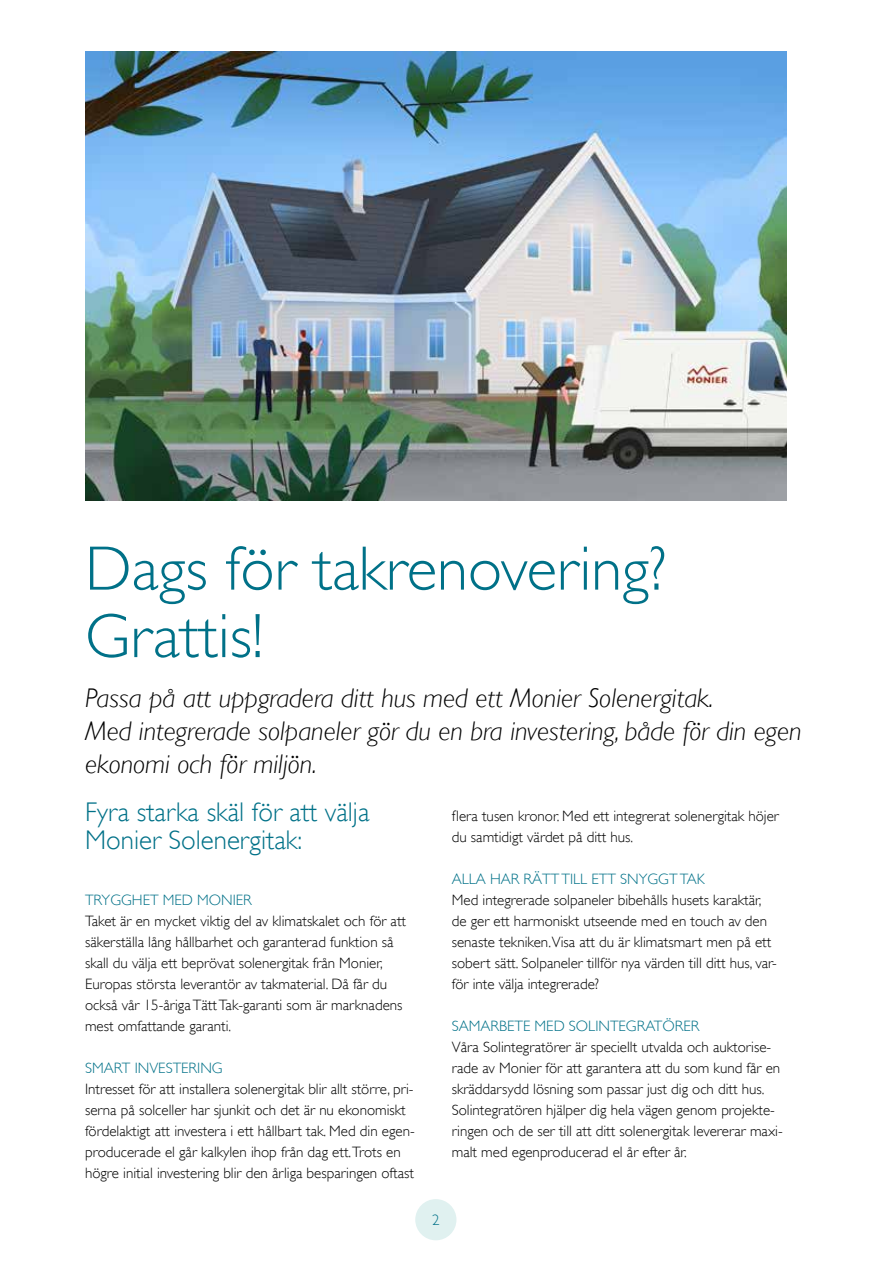
<style>
.page{position:relative;width:893px;height:1263px;background:#fff}
.page>*{position:absolute;margin:0;border:0;box-sizing:border-box;transform-origin:0 0}
.t1{font:63px/67.5px "Gill Sans Light WGL";color:#007188}
.t2{font:italic 27px/33px "Gill Sans Light WGL";color:#000}
.t3{font:27px/28.5px "Gill Sans Light WGL";color:#007188}
.t4{font:15px/21px "Gill Sans Light WGL";color:#000}
.t5{font:15px "Gill Sans Light WGL";color:#007188}
</style>
<div class="page">
<div style="left:415px;top:1199px;width:41px;height:41px;background:#e0f1f0;border-radius:50%"></div>
<img style="left:85px;top:51px;width:702px;height:449px">
<h1 class="t1" style="left:85px;top:535px;width:583px">Dags för takrenovering?<br>Grattis!</h1>
<h2 class="t2" style="left:85px;top:681px;width:718px">Passa på att uppgradera ditt hus med ett Monier Solenergitak.<br>Med integrerade solpaneler gör du en bra investering, både för din egen ekonomi och för miljön.</h2>
<h2 class="t3" style="left:85px;top:797px;width:286px">Fyra starka skäl för att välja<br>Monier Solenergitak:</h2>
<p class="t5" style="left:85px;top:890px;width:168px">TRYGGHET MED MONIER</p>
<p class="t4" style="left:85px;top:910px;width:323px">Taket är en mycket viktig del av klimatskalet och för att säkerställa lång hållbarhet och garanterad funktion så skall du välja ett beprövat solenergitak från Monier, Europas största leverantör av takmaterial. Då får du också vår 15-åriga Tätt Tak-garanti som är marknadens mest omfattande garanti.</p>
<p class="t5" style="left:85px;top:1058px;width:139px">SMART INVESTERING</p>
<p class="t4" style="left:85px;top:1078px;width:331px">Intresset för att installera solenergitak blir allt större, pri&shy;serna på solceller har sjunkit och det är nu ekonomiskt fördelaktigt att investera i ett hållbart tak. Med din egen&shy;producerade el går kalkylen ihop från dag ett.Trots en högre initial investering blir den årliga besparingen oftast</p>
<p class="t4" style="left:452px;top:805px;width:329px">flera tusen kronor. Med ett integrerat solenergitak höjer du samtidigt värdet på ditt hus.</p>
<p class="t5" style="left:452px;top:869px;width:255px">ALLA HAR RÄTT TILL ETT SNYGGT TAK</p>
<p class="t4" style="left:452px;top:889px;width:326px">Med integrerade solpaneler bibehålls husets karaktär, de ger ett harmoniskt utseende med en touch av den senaste tekniken.Visa att du är klimatsmart men på ett sobert sätt. Solpaneler tillför nya värden till ditt hus, var&shy;för inte välja integrerade?</p>
<p class="t5" style="left:452px;top:1016px;width:249px">SAMARBETE MED SOLINTEGRATÖRER</p>
<p class="t4" style="left:452px;top:1036px;width:332px">Våra Solintegratörer är speciellt utvalda och auktorise&shy;rade av Monier för att garantera att du som kund får en skräddarsydd lösning som passar just dig och ditt hus.<br>Solintegratören hjälper dig hela vägen genom projekte&shy;ringen och de ser till att ditt solenergitak levererar maxi&shy;malt med egenproducerad el år efter år.</p>
<p class="t5" style="left:432px;top:1210px;width:9px">2</p>
</div>
